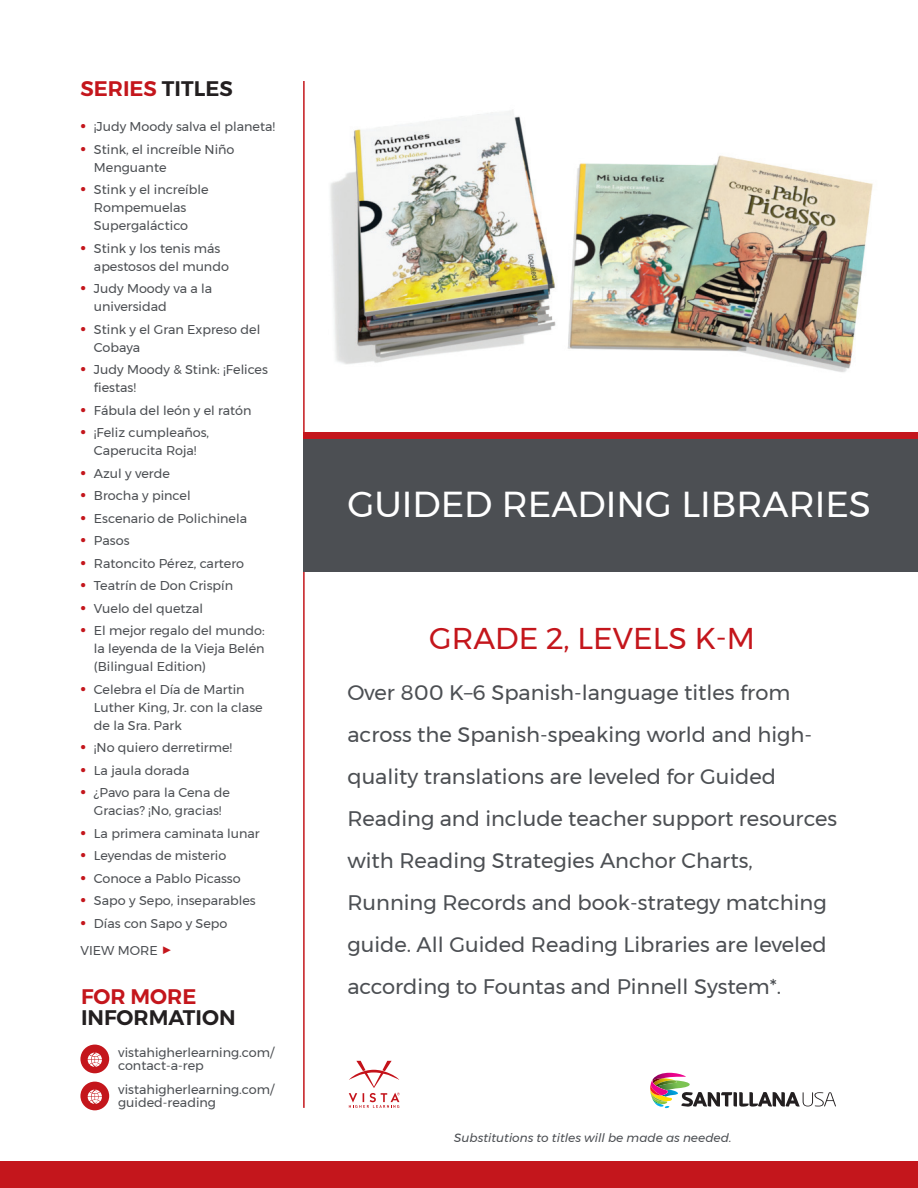
<style>
.page{position:relative;width:918px;height:1188px;background:#fff}
.page>*{position:absolute;margin:0;border:0;box-sizing:border-box;transform-origin:0 0}
.t1{font:36px "Montserrat";color:#fff}
.t2{font:30px "Montserrat";color:#c4161c}
.t3{font:21px/42px "Montserrat";color:#4c4f53}
.t4{font:600 21px "Montserrat";color:#c4161c}
.t5{font:600 21px "Montserrat";color:#231f20}
.body{font:12.75px/18px "Montserrat";color:#4c4f53}
.Body_Bullet{font:12.75px "Montserrat";color:#4c4f53}
.t6{font:italic 12px "Montserrat";color:#4c4f53}
.s1{color:#231f20}
.s2{font-weight:600;font-size:18px;color:#c4161c}
.s3{font-size:18px;color:#c4161c}
</style>
<div class="page">
<div style="left:0;top:1161px;width:918px;height:27px;background:#c4161c"></div>
<hr style="left:303px;top:81px;width:2px;height:1027px;background:#c4161c">
<svg style="left:650px;top:1073px;width:186px;height:35px"></svg>
<svg style="left:349px;top:1061px;width:51px;height:47px"></svg>
<div style="left:80px;top:1082px;width:29px;height:28px;background:#c4161c;border-radius:50%"></div>
<div style="left:80px;top:1045px;width:29px;height:28px;background:#c4161c;border-radius:50%"></div>
<svg style="left:88px;top:1090px;width:14px;height:14px"></svg>
<svg style="left:88px;top:1053px;width:14px;height:14px"></svg>
<div style="left:304px;top:432px;width:614px;height:132px;background:#c4161c"></div>
<div style="left:303px;top:439px;width:615px;height:132px;background:#4c4f53"></div>
<img style="left:330px;top:110px;width:543px;height:262px">
<h3 class="t4" style="left:80px;top:72px;width:154px">SERIES <span class="s1">TITLES</span></h3>
<p class="body" style="left:80px;top:117px;width:196px"><span class="s2">•</span> ¡Judy Moody salva el planeta!</p>
<p class="body" style="left:94px;top:140px;width:142px;text-indent:-14px"><span class="s2">•</span> Stink, el increíble Niño<br>Menguante</p>
<p class="body" style="left:94px;top:180px;width:116px;text-indent:-14px"><span class="s2">•</span> Stink y el increíble<br>Rompemuelas<br>Supergaláctico</p>
<p class="body" style="left:94px;top:239px;width:137px;text-indent:-14px"><span class="s2">•</span> Stink y los tenis más apestosos del mundo</p>
<p class="body" style="left:94px;top:279px;width:120px;text-indent:-14px"><span class="s2">•</span> Judy Moody va a la universidad</p>
<p class="body" style="left:94px;top:320px;width:168px;text-indent:-14px"><span class="s2">•</span> Stink y el Gran Expreso del<br>Cobaya</p>
<p class="body" style="left:94px;top:360px;width:176px;text-indent:-14px"><span class="s2">•</span> Judy Moody &amp; Stink: ¡Felices fiestas!</p>
<p class="body" style="left:80px;top:401px;width:173px"><span class="s2">•</span> Fábula del león y el ratón</p>
<p class="body" style="left:80px;top:423px;width:130px;text-align:center"><span class="s2">•</span> ¡Feliz cumpleaños,<br>Caperucita Roja!</p>
<p class="body" style="left:80px;top:464px;width:91px"><span class="s2">•</span> Azul y verde</p>
<p class="body" style="left:80px;top:486px;width:112px"><span class="s2">•</span> Brocha y pincel</p>
<p class="body" style="left:80px;top:509px;width:168px"><span class="s2">•</span> Escenario de Polichinela</p>
<p class="body" style="left:80px;top:531px;width:51px"><span class="s2">•</span> Pasos</p>
<p class="body" style="left:80px;top:554px;width:165px"><span class="s2">•</span> Ratoncito Pérez, cartero</p>
<p class="body" style="left:80px;top:576px;width:154px"><span class="s2">•</span> Teatrín de Don Crispín</p>
<p class="body" style="left:80px;top:599px;width:124px"><span class="s2">•</span> Vuelo del quetzal</p>
<p class="body" style="left:94px;top:621px;width:172px;text-align:justify;text-indent:-14px"><span class="s2">•</span> El mejor regalo del mundo: la leyenda de la Vieja Belén (Bilingual Edition)</p>
<p class="body" style="left:94px;top:680px;width:170px;text-indent:-14px"><span class="s2">•</span> Celebra el Día de Martin<br>Luther King, Jr. con la clase de la Sra. Park</p>
<p class="body" style="left:80px;top:738px;width:153px"><span class="s2">•</span> ¡No quiero derretirme!</p>
<p class="body" style="left:80px;top:761px;width:110px"><span class="s2">•</span> La jaula dorada</p>
<p class="body" style="left:80px;top:783px;width:151px;text-align:center"><span class="s2">•</span> ¿Pavo para la Cena de<br>Gracias? ¡No, gracias!</p>
<p class="body" style="left:80px;top:824px;width:181px"><span class="s2">•</span> La primera caminata lunar</p>
<p class="body" style="left:80px;top:846px;width:147px"><span class="s2">•</span> Leyendas de misterio</p>
<p class="body" style="left:80px;top:869px;width:162px"><span class="s2">•</span> Conoce a Pablo Picasso</p>
<p class="body" style="left:80px;top:891px;width:177px"><span class="s2">•</span> Sapo y Sepo, inseparables</p>
<p class="body" style="left:80px;top:914px;width:149px"><span class="s2">•</span> Días con Sapo y Sepo</p>
<p class="Body_Bullet" style="left:80px;top:940px;width:93px">VIEW MORE <span class="s3">▶</span></p>
<h3 class="t4" style="left:81px;top:980px;width:117px">FOR MORE</h3>
<h3 class="t5" style="left:81px;top:1001px;width:156px">INFORMATION</h3>
<p class="body" style="left:118px;top:1046px;width:157px;line-height:13.5px">vistahigherlearning.com/ contact-a-rep</p>
<p class="body" style="left:118px;top:1082px;width:157px;line-height:13.5px">vistahigherlearning.com/ guided-reading</p>
<p class="t1" style="left:347px;top:477px;width:525px">GUIDED READING LIBRARIES</p>
<h1 class="t2" style="left:429px;top:616px;width:327px">GRADE 2, LEVELS K-M</h1>
<h2 class="t3" style="left:347px;top:672px;width:491px">Over 800 K–6 Spanish-language titles from across the Spanish-speaking world and high&shy;quality translations are leveled for Guided Reading and include teacher support resources with Reading Strategies Anchor Charts, Running Records and book-strategy matching guide. All Guided Reading Libraries are leveled according to Fountas and Pinnell System*.</h2>
<p class="t6" style="left:454px;top:1129px;width:279px">Substitutions to titles will be made as needed.</p>
</div>
